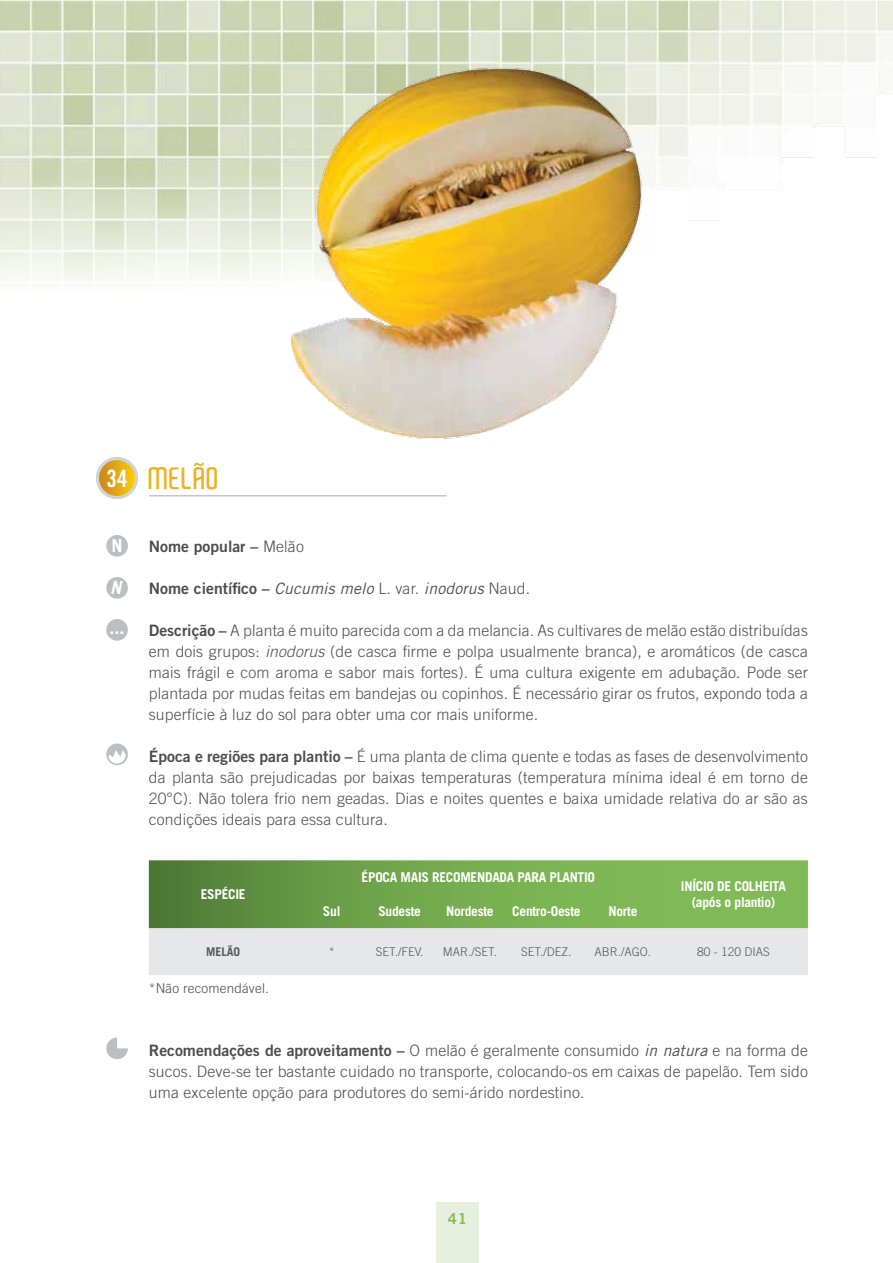
<style>
.page{position:relative;width:893px;height:1263px;background:#fff}
.page>*{position:absolute;margin:0;border:0;box-sizing:border-box;transform-origin:0 0}
.t1{font:600 30px "Aldo";color:#f0b01e}
.t2{font:700 18.15px "Trade Gothic LT Std";color:#fff}
.t3{font:italic 700 18.15px "Trade Gothic LT Std";color:#fff}
.t4{font:300 15.75px/21px "Trade Gothic LT Std";letter-spacing:.01em;color:#4d4d4f;text-align:justify}
.t5{font:italic 15.75px "Trade Gothic LT Std";letter-spacing:.01em;color:#4d4d4f}
.t6{font:15.75px "Trade Gothic LT Std Bd 2";color:#4d4d4f}
.t7{font:15px "Trade Gothic LT Std Bd 2";color:#81ba56}
.t8{font:700 13.5px/16.2px "Trade Gothic LT Std";letter-spacing:-.02em;color:#fff;text-align:center}
.t9{font:300 13.5px "Trade Gothic LT Std";letter-spacing:.01em;color:#4d4d4f}
.t10{font:300 12px "Trade Gothic LT Std";color:#58595b}
.t11{font:700 12px "Trade Gothic LT Std";color:#58595b}
.s1{font-family:"Trade Gothic LT Std Bd Cn 20";font-weight:400;font-size:24px;color:#fff}
.s2{font-family:"Trade Gothic LT Std";font-weight:300}
.s3{font-family:"Trade Gothic LT Std Bd 2";font-style:normal}
.s4{font-weight:300;font-style:normal}
.s5{font-family:"Trade Gothic LT Std Bd 2";font-weight:400}
.s6{font-style:italic}
.s7{font-weight:400;font-style:italic}
</style>
<div class="page">
<img style="left:0;top:0;width:893px;height:281px">
<div style="left:436px;top:1202px;width:43px;height:61px;background:#e7f0df"></div>
<div style="left:106px;top:577px;width:22px;height:22px;background:#bcbec0;border-radius:50%"></div>
<div style="left:106px;top:535px;width:22px;height:22px;background:#bcbec0;border-radius:50%"></div>
<hr style="left:149px;top:496px;width:297px;height:1px;background:#a7a9ac">
<div style="left:106px;top:619px;width:22px;height:22px;background:#bcbec0;border-radius:50%"></div>
<svg style="left:106px;top:1037px;width:22px;height:22px"></svg>
<div style="left:106px;top:743px;width:22px;height:22px;background:#bcbec0;border-radius:50%"></div>
<svg style="left:108px;top:750px;width:18px;height:14px"></svg>
<div style="left:96px;top:457px;width:42px;height:42px;background:#d1d3d4;border-radius:50%"></div>
<svg style="left:99px;top:460px;width:36px;height:36px"></svg>
<svg style="left:149px;top:860px;width:659px;height:115px;background:#a1c18c"></svg>
<img style="left:157px;top:48px;width:600px;height:391px">
<h1 class="t1" style="left:106px;top:461px;width:112px"><span class="s1">341</span> Melão</h1>
<p class="t2" style="left:112px;top:535px;width:13px">N</p>
<p class="t3" style="left:110px;top:577px;width:13px">N</p>
<p class="t2" style="left:110px;top:616px;width:17px">...</p>
<p class="t6" style="left:149px;top:536px;width:157px">Nome popular – <span class="s2">Melão</span></p>
<p class="t5" style="left:149px;top:578px;width:383px"><span class="s3">Nome científico –</span> Cucumis melo <span class="s4">L. var.</span> inodorus <span class="s4">Naud.</span></p>
<p class="t4" style="left:149px;top:619px;width:661px"><span class="s5">Descrição –</span> A planta é muito parecida com a da melancia. As cultivares de melão estão distribuídas em dois grupos: <span class="s6">inodorus</span> (de casca firme e polpa usualmente branca), e aromáticos (de casca mais frágil e com aroma e sabor mais fortes). É uma cultura exigente em adubação. Pode ser plantada por mudas feitas em bandejas ou copinhos. É necessário girar os frutos, expondo toda a superfície à luz do sol para obter uma cor mais uniforme.</p>
<p class="t4" style="left:149px;top:745px;width:661px"><span class="s5">Época e regiões para plantio –</span> É uma planta de clima quente e todas as fases de desenvolvimento da planta são prejudicadas por baixas temperaturas (temperatura mínima ideal é em torno de 20°C). Não tolera frio nem geadas. Dias e noites quentes e baixa umidade relativa do ar são as condições ideais para essa cultura.</p>
<p class="t8" style="left:201px;top:886px;width:46px">ESPÉCIE</p>
<p class="t8" style="left:362px;top:869px;width:235px">ÉPOCA MAIS RECOMENDADA PARA PLANTIO</p>
<p class="t8" style="left:323px;top:903px;width:19px">Sul</p>
<p class="t8" style="left:378px;top:903px;width:44px">Sudeste</p>
<p class="t8" style="left:446px;top:903px;width:49px">Nordeste</p>
<p class="t8" style="left:512px;top:903px;width:70px">Centro-Oeste</p>
<p class="t8" style="left:608px;top:903px;width:30px">Norte</p>
<p class="t8" style="left:681px;top:878px;width:107px">INÍCIO DE COLHEITA (após o plantio)</p>
<p class="t11" style="left:206px;top:944px;width:34px">Melão</p>
<p class="t10" style="left:329px;top:945px;width:7px">*</p>
<p class="t10" style="left:376px;top:945px;width:49px">set./fev.</p>
<p class="t10" style="left:443px;top:945px;width:9px">mar</p>
<p class="t10" style="left:468px;top:945px;width:30px">./set.</p>
<p class="t10" style="left:521px;top:945px;width:52px">set./dez.</p>
<p class="t10" style="left:595px;top:945px;width:9px">abr</p>
<p class="t10" style="left:618px;top:945px;width:16px">./ago</p>
<p class="t10" style="left:648px;top:945px;width:5px">.</p>
<p class="t10" style="left:697px;top:945px;width:55px">80 - 120 dias</p>
<p class="t9" style="left:149px;top:980px;width:122px">*Não recomendável.</p>
<p class="t4" style="left:149px;top:1039px;width:661px"><span class="s5">Recomendações de aproveitamento –</span> O melão é geralmente consumido <span class="s7">in natura</span> e na forma de sucos. Deve-se ter bastante cuidado no transporte, colocando-os em caixas de papelão. Tem sido uma excelente opção para produtores do semi-árido nordestino.</p>
<p class="t7" style="left:448px;top:1209px;width:21px">41</p>
</div>
